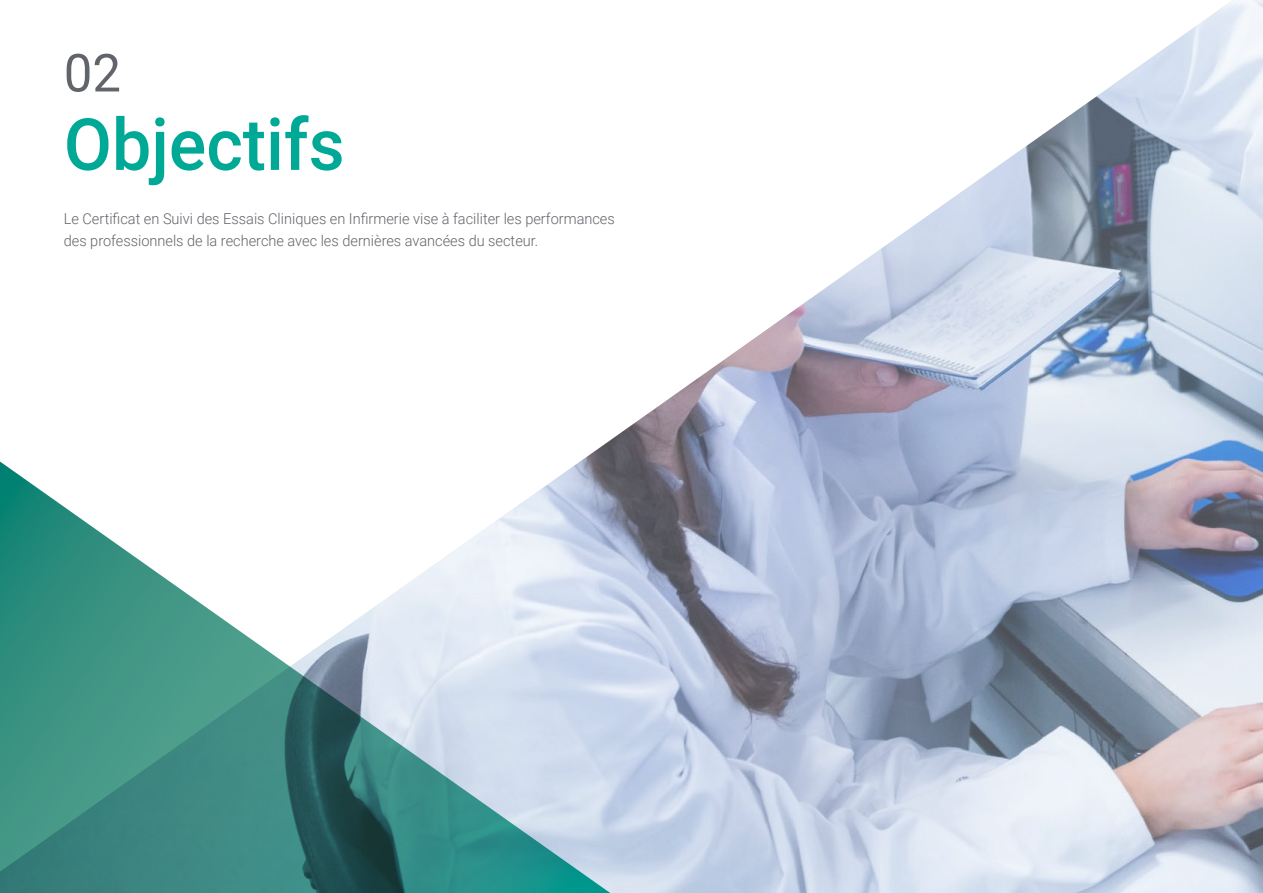
<style>
.page{position:relative;width:1263px;height:893px;background:#fff}
.page>*{position:absolute;margin:0;border:0;box-sizing:border-box;transform-origin:0 0}
.t1{font:500 72px "Roboto";color:#00a996}
.t2{font:52.5px "Roboto";color:#61646a}
.t3{font:300 15px/22.5px "Roboto";color:#61646a}
</style>
<div class="page">
<img style="left:602px;top:0;width:661px;height:893px">
<svg style="left:0;top:446px;width:640px;height:447px"></svg>
<h2 class="t2" style="left:64px;top:36px;width:59px">02</h2>
<h1 class="t1" style="left:64px;top:94px;width:282px">Objectifs</h1>
<p class="t3" style="left:64px;top:207px;width:553px">Le Certificat en Suivi des Essais Cliniques en Infirmerie vise à faciliter les performances des professionnels de la recherche avec les dernières avancées du secteur.</p>
</div>
